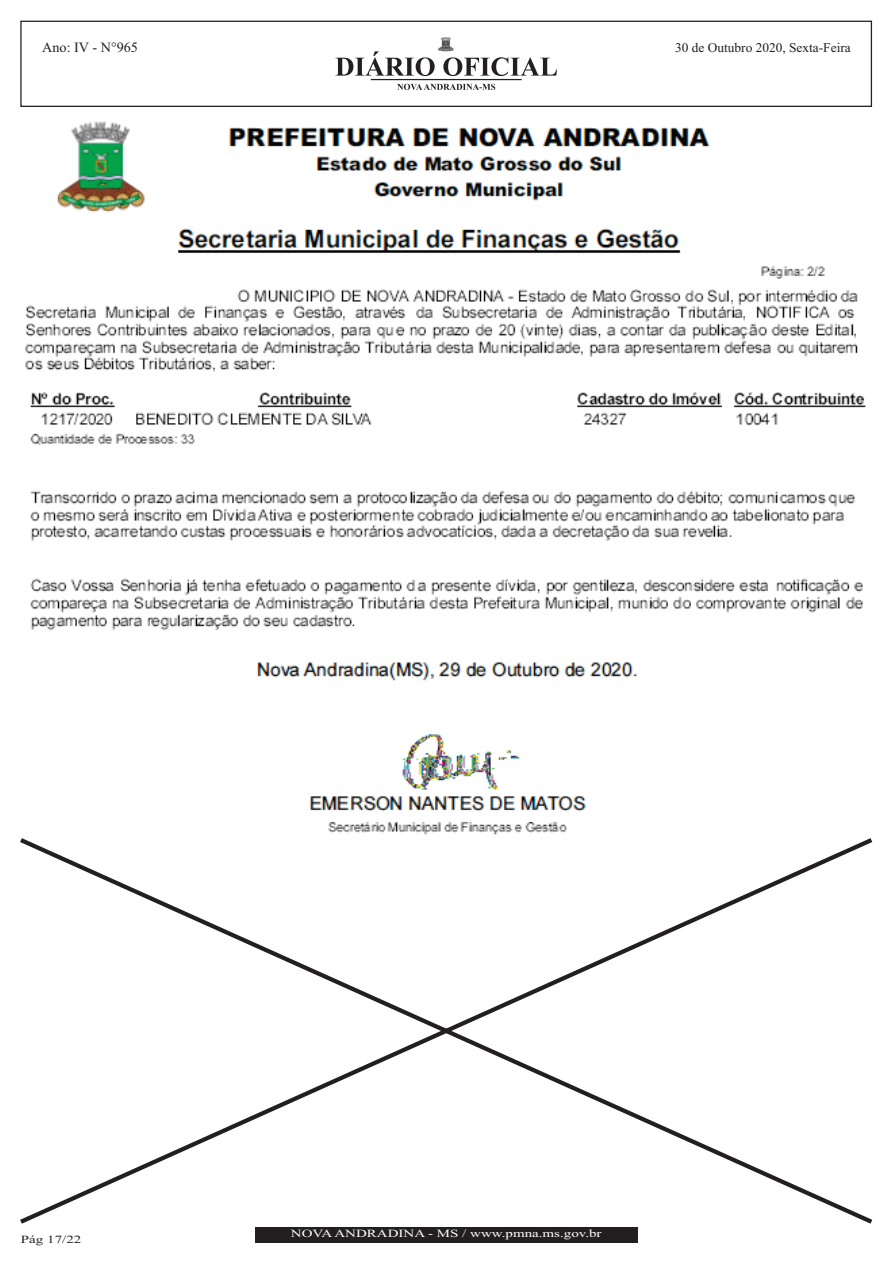
<style>
.page{position:relative;width:893px;height:1263px;background:#fff}
.page>*{position:absolute;margin:0;border:0;box-sizing:border-box;transform-origin:0 0}
.t1{font:14.25px "Times New Roman";color:#231f20}
.t2{font:13.35px "Times New Roman";color:#231f20}
.t3{font:10.95px "Times New Roman";color:#fff;scale:1.36 1}
.t4{font:10.95px "Times New Roman";color:#231f20;scale:1.36 1}
</style>
<div class="page">
<img style="left:25px;top:121px;width:841px;height:713px">
<div style="left:255px;top:1227px;width:382px;height:15px;background:#231f20"></div>
<svg style="left:20px;top:834px;width:853px;height:390px"></svg>
<div style="left:20px;top:21px;width:852px;height:86px;border:1px solid #231f20"></div>
<svg style="left:335px;top:51px;width:222px;height:39px"></svg>
<img style="left:439px;top:38px;width:14px;height:13px">
<h1 class="t1" style="left:42px;top:42px;width:97px">Ano: IV - N°965</h1>
<p class="t2" style="left:675px;top:43px;width:177px">30 de Outubro 2020, Sexta-Feira</p>
<p class="t4" style="left:21px;top:1235px;width:46px">Pág 17/22</p>
<p class="t3" style="left:291px;top:1230px;width:230px">NOVAANDRADINA - MS / www.pmna.ms.gov.br</p>
</div>
